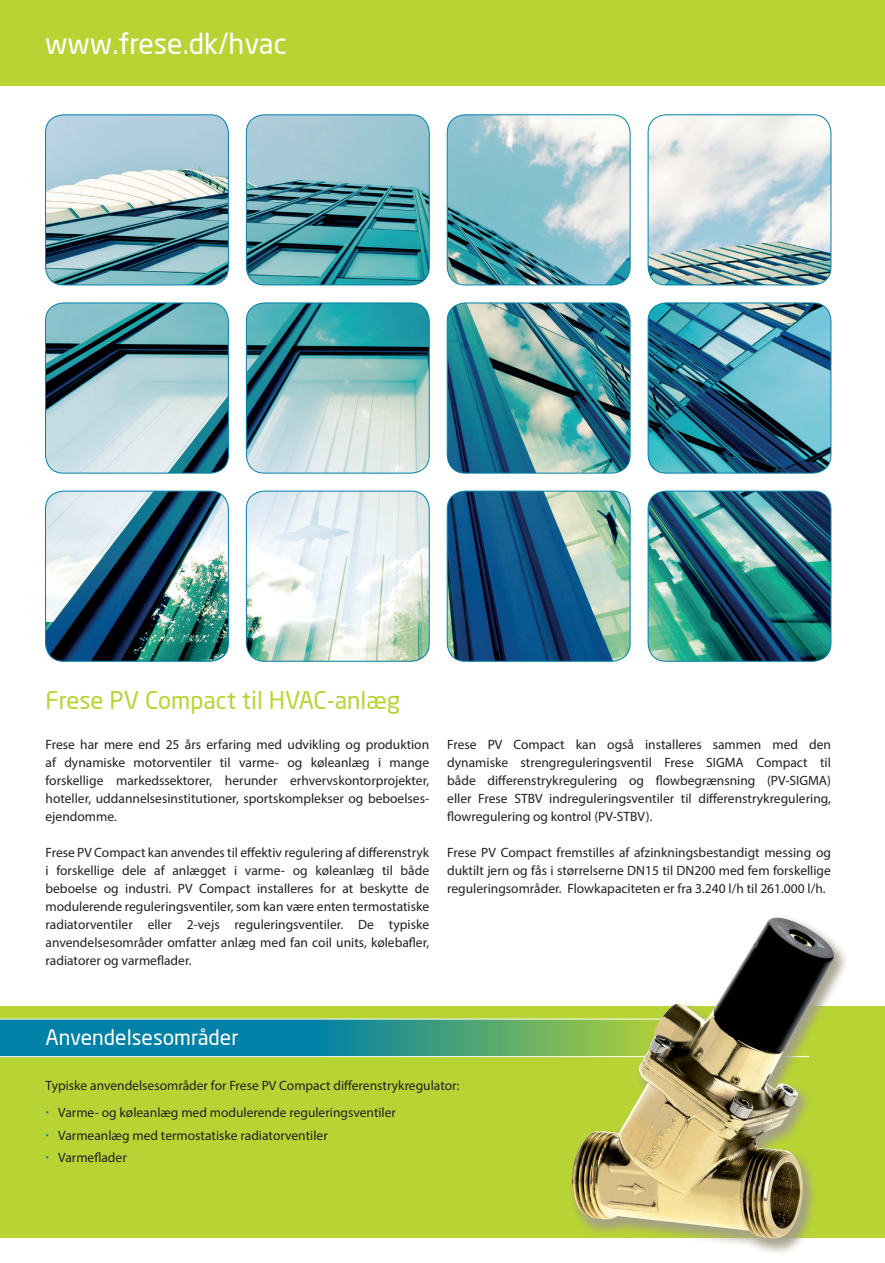
<style>
.page{position:relative;width:885px;height:1263px;background:#fff}
.page>*{position:absolute;margin:0;border:0;box-sizing:border-box;transform-origin:0 0}
.t1{font:28.5px "Neo Sans";color:#fff}
.t2{font:24px "Neo Sans";color:#b8d434}
.t3{font:21px "Neo Sans";color:#fff}
.t4{font:13.5px/18px "Myriad Pro";color:#231f20;text-align:justify}
.s1{font-size:18px;color:#0081a7}
</style>
<div class="page">
<div style="left:0;top:1006px;width:884px;height:231px;background:#b8d434"></div>
<div style="left:0;top:0;width:884px;height:85px;background:#b8d434"></div>
<svg style="left:0;top:1020px;width:567px;height:36px;background:#1c8d94"></svg>
<hr style="left:0;top:1019px;width:809px;height:1px;background:#fff">
<hr style="left:0;top:1056px;width:809px;height:1px;background:#fff">
<img style="left:45px;top:114px;width:786px;height:548px">
<div style="left:567px;top:915px;width:281px;height:342px;background:#a49f8b;opacity:.75"></div>
<div style="left:569px;top:915px;width:280px;height:337px;background:#a49f8b;opacity:.75"></div>
<img style="left:571px;top:917px;width:263px;height:322px">
<p class="t1" style="left:45px;top:26px;width:243px">www.frese.dk/hvac</p>
<p class="t2" style="left:45px;top:686px;width:356px">Frese PV Compact til HVAC-anlæg</p>
<p class="t4" style="left:45px;top:735px;width:385px">Frese har mere end 25 års erfaring med udvikling og produktion af dynamiske motorventiler til varme- og køleanlæg i mange forskellige markedssektorer, herunder erhvervskontorprojekter, hoteller, uddannelsesinstitutioner, sportskomplekser og beboelses&shy;ejendomme.</p>
<p class="t4" style="left:45px;top:843px;width:385px">Frese PV Compact kan anvendes til effektiv regulering af differenstryk i forskellige dele af anlægget i varme- og køleanlæg til både beboelse og industri. PV Compact installeres for at beskytte de modulerende reguleringsventiler, som kan være enten termostatiske radiatorventiler eller 2-vejs reguleringsventiler. De typiske anvendelsesområder omfatter anlæg med fan coil units, kølebafler, radiatorer og varmeflader.</p>
<p class="t4" style="left:447px;top:735px;width:385px">Frese PV Compact kan også installeres sammen med den dynamiske strengreguleringsventil Frese SIGMA Compact til både differenstrykregulering og flowbegrænsning (PV-SIGMA) eller Frese STBV indreguleringsventiler til differenstrykregulering, flowregulering og kontrol (PV-STBV).</p>
<p class="t4" style="left:447px;top:843px;width:385px">Frese PV Compact fremstilles af afzinkningsbestandigt messing og duktilt jern og fås i størrelserne DN15 til DN200 med fem forskellige reguleringsområder. Flowkapaciteten er fra 3.240 l/h til 261.000 l/h.</p>
<p class="t3" style="left:45px;top:1024px;width:194px">Anvendelsesområder</p>
<p class="t4" style="left:45px;top:1076px;width:415px">Typiske anvendelsesområder for Frese PV Compact differenstrykregulator:</p>
<p class="t4" style="left:45px;top:1103px;width:352px"><span class="s1">·</span> Varme- og køleanlæg med modulerende reguleringsventiler</p>
<p class="t4" style="left:45px;top:1126px;width:284px"><span class="s1">·</span> Varmeanlæg med termostatiske radiatorventiler</p>
<p class="t4" style="left:45px;top:1148px;width:83px"><span class="s1">·</span> Varmeflader</p>
</div>
